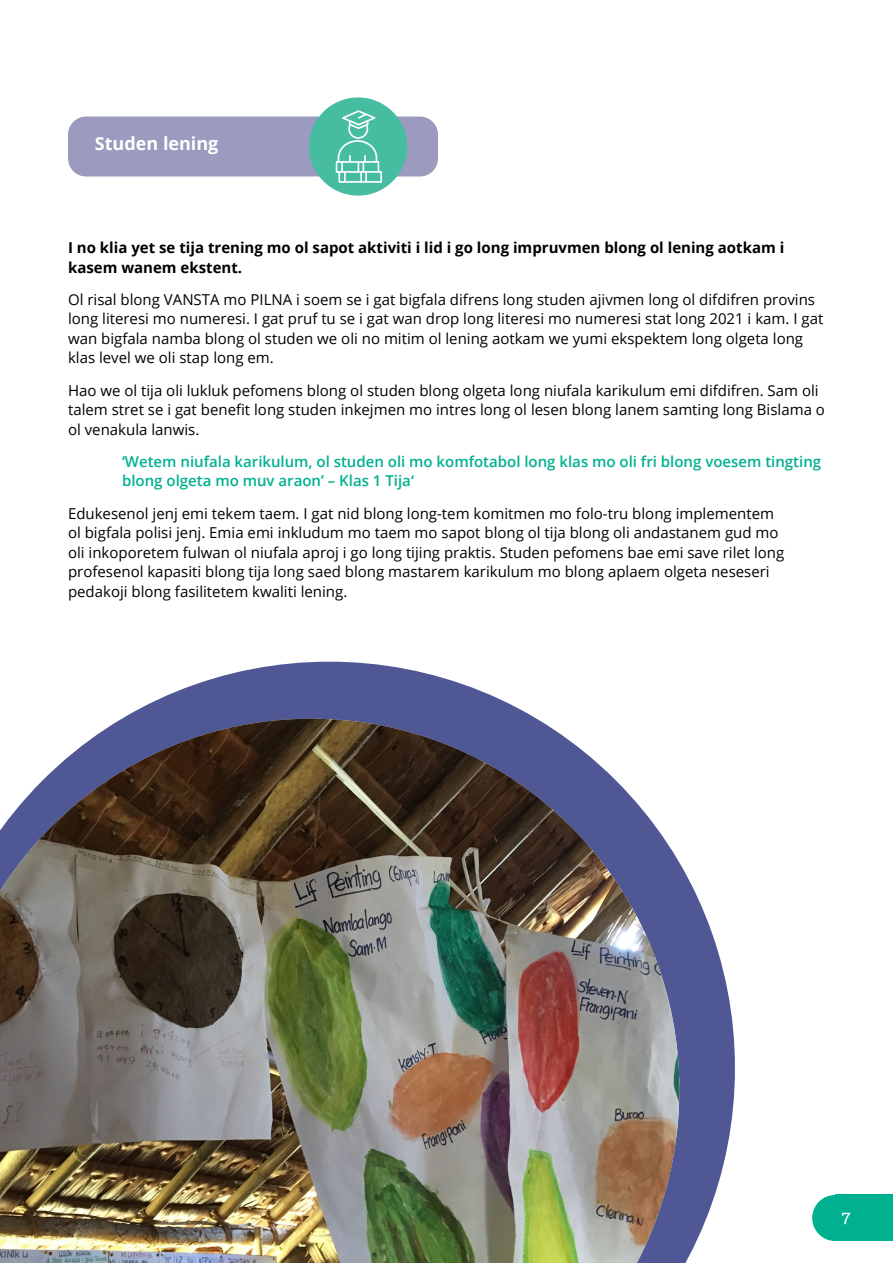
<style>
.page{position:relative;width:893px;height:1263px;background:#fff}
.page>*{position:absolute;margin:0;border:0;box-sizing:border-box;transform-origin:0 0}
.t1{font:700 18px "Open Sans";color:#fff}
.t2{font:18px "Adelle";color:#fff}
.t3{font:15px/19.5px "Open Sans";color:#000}
.t4{font:600 15px/19.5px "Open Sans";color:#00b18f}
.t5{font:700 15px/19.5px "Open Sans";color:#000}
</style>
<div class="page">
<div style="left:812px;top:1195px;width:46px;height:46px;background:#00b18f;border-radius:50%"></div>
<div style="left:835px;top:1195px;width:58px;height:46px;background:#00b18f"></div>
<div style="left:68px;top:117px;width:370px;height:59px;background:#9b9abf;border-radius:18px"></div>
<div style="left:309px;top:97px;width:98px;height:99px;background:#46bda1;border-radius:50%"></div>
<svg style="left:336px;top:110px;width:46px;height:73px"></svg>
<svg style="left:202px;top:661px;width:533px;height:533px"></svg>
<svg style="left:121px;top:682px;width:594px;height:581px;fill:#4f5894"></svg>
<img style="left:0;top:719px;width:683px;height:544px">
<p class="t1" style="left:95px;top:131px;width:125px">Studen lening</p>
<p class="t5" style="left:68px;top:238px;width:718px">I no klia yet se tija trening mo ol sapot aktiviti i lid i go long impruvmen blong ol lening aotkam i kasem wanem ekstent.</p>
<p class="t3" style="left:68px;top:289px;width:757px">Ol risal blong VANSTA mo PILNA i soem se i gat bigfala difrens long studen ajivmen long ol difdifren provins long literesi mo numeresi. I gat pruf tu se i gat wan drop long literesi mo numeresi stat long 2021 i kam. I gat wan bigfala namba blong ol studen we oli no mitim ol lening aotkam we yumi ekspektem long olgeta long klas level we oli stap long em.</p>
<p class="t3" style="left:68px;top:380px;width:758px">Hao we ol tija oli lukluk pefomens blong ol studen blong olgeta long niufala karikulum emi difdifren. Sam oli talem stret se i gat benefit long studen inkejmen mo intres long ol lesen blong lanem samting long Bislama o ol venakula lanwis.</p>
<p class="t4" style="left:122px;top:451px;width:701px">‘Wetem niufala karikulum, ol studen oli mo komfotabol long klas mo oli fri blong voesem tingting blong olgeta mo muv araon’ – Klas 1 Tija‘</p>
<p class="t3" style="left:68px;top:503px;width:718px">Edukesenol jenj emi tekem taem. I gat nid blong long-tem komitmen mo folo-tru blong implementem ol bigfala polisi jenj. Emia emi inkludum mo taem mo sapot blong ol tija blong oli andastanem gud mo oli inkoporetem fulwan ol niufala aproj i go long tijing praktis. Studen pefomens bae emi save rilet long profesenol kapasiti blong tija long saed blong mastarem karikulum mo blong aplaem olgeta neseseri pedakoji blong fasilitetem kwaliti lening.</p>
<p class="t2" style="left:842px;top:1206px;width:10px">7</p>
</div>
